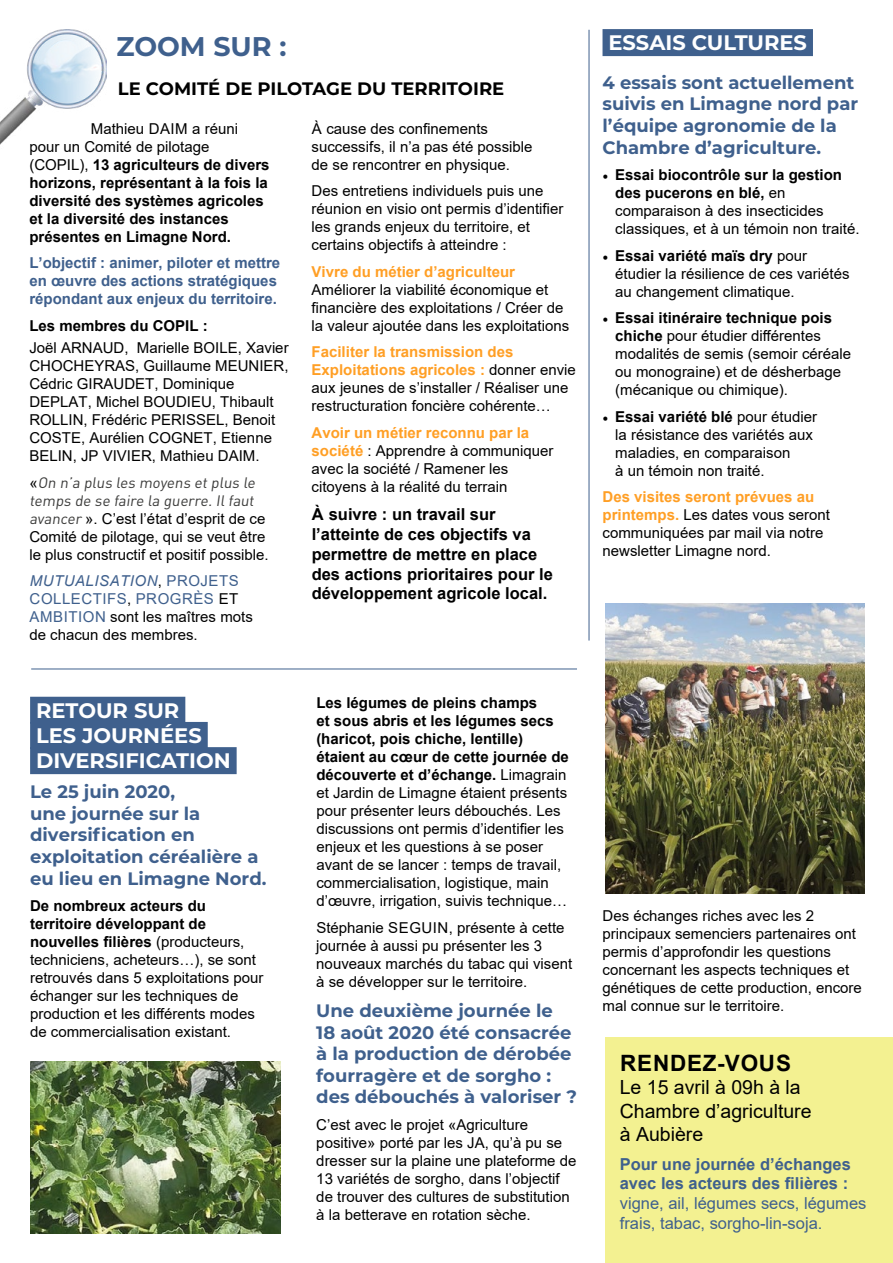
<style>
.page{position:relative;width:893px;height:1263px;background:#fff}
.page>*{position:absolute;margin:0;border:0;box-sizing:border-box;transform-origin:0 0}
.t1{font:700 27px "Montserrat";color:#3f608d}
.t2{font:700 22.5px "Arial";letter-spacing:.035em;color:#000}
.t3{font:700 21px/25.2px "Montserrat";color:#fff}
.t4{font:19.5px/23.4px "Arial";color:#000}
.t5{font:700 18px/21.6px "Montserrat";color:#3f608d}
.t6{font:700 18px "Montserrat";color:#000}
.t7{font:700 16.5px/19.8px "Arial";color:#000}
.t8{font:16.5px/19.8px "Arial";color:#3f608d}
.t9{font:700 16.5px/19.8px "Arial";color:#3f608d}
.t10{font:15px/18px "Arial";color:#000}
.t11{font:700 15px/18px "Arial";color:#000}
.t12{font:700 15px/18px "Arial";color:#3f608d}
.t13{font:15px/18px "DIN Pro";color:#3c3c3b}
.t14{font:700 15px "Arial";color:#ff9f25}
.s1{font-weight:400}
.s2{font-family:"Arial";color:#000}
.s3{font-family:"DIN Pro";color:#3c3c3b}
.s4{font-style:italic;color:#3f608d}
.s5{color:#3f608d}
.s6{font-weight:700;color:#ff9f25}
.s7{font-weight:700}
.s8{font-family:"Minion Pro";font-weight:700}
</style>
<div class="page">
<div style="left:602px;top:29px;width:211px;height:27px;background:#3f608d"></div>
<img style="left:0;top:30px;width:106px;height:115px">
<hr style="left:589px;top:30px;width:1px;height:610px;background:#3f608d">
<hr style="left:31px;top:669px;width:546px;height:1px;background:#3f608d">
<div style="left:30px;top:697px;width:155px;height:27px;background:#3f608d"></div>
<div style="left:30px;top:722px;width:178px;height:27px;background:#3f608d"></div>
<div style="left:30px;top:747px;width:207px;height:27px;background:#3f608d"></div>
<img style="left:606px;top:603px;width:258px;height:290px">
<img style="left:30px;top:1061px;width:251px;height:172px">
<div style="left:606px;top:1037px;width:287px;height:226px;background:#f3f191"></div>
<h1 class="t1" style="left:116px;top:27px;width:171px">ZOOM SUR :</h1>
<p class="t6" style="left:118px;top:75px;width:388px">LE COMITÉ DE PILOTAGE DU TERRITOIRE</p>
<p class="t11" style="left:29px;top:120px;width:242px;text-indent:62px"><span class="s1">Mathieu DAIM a réuni pour un Comité de pilotage (COPIL),</span> 13 agriculteurs de divers horizons, représentant à la fois la diversité des systèmes agricoles et la diversité des instances présentes en Limagne Nord.</p>
<p class="t12" style="left:29px;top:254px;width:252px">L’objectif : animer, piloter et mettre en œuvre des actions stratégiques répondant aux enjeux du territoire.</p>
<p class="t11" style="left:29px;top:317px;width:180px">Les membres du COPIL :</p>
<p class="t10" style="left:29px;top:339px;width:261px">Joël ARNAUD, Marielle BOILE, Xavier CHOCHEYRAS, Guillaume MEUNIER, Cédric GIRAUDET, Dominique DEPLAT, Michel BOUDIEU, Thibault ROLLIN, Frédéric PERISSEL, Benoit COSTE, Aurélien COGNET, Etienne BELIN, JP VIVIER, Mathieu DAIM.</p>
<p class="t13" style="left:29px;top:473px;width:230px"><span class="s2">«</span> On n’a plus les moyens et plus le temps de se faire la guerre. Il faut</p>
<p class="t10" style="left:29px;top:509px;width:241px"><span class="s3">avancer</span> ». C’est l’état d’esprit de ce<br>Comité de pilotage, qui se veut être le plus constructif et positif possible.</p>
<p class="t10" style="left:29px;top:572px;width:225px"><span class="s4">MUTUALISATION</span>, <span class="s5">PROJETS<br>COLLECTIFS</span>, <span class="s5">PROGRÈS</span> ET<br><span class="s5">AMBITION</span> sont les maîtres mots de chacun des membres.</p>
<p class="t10" style="left:312px;top:119px;width:222px">À cause des confinements successifs, il n’a pas été possible de se rencontrer en physique.</p>
<p class="t10" style="left:312px;top:182px;width:253px">Des entretiens individuels puis une réunion en visio ont permis d’identifier les grands enjeux du territoire, et certains objectifs à atteindre :</p>
<p class="t14" style="left:312px;top:261px;width:205px">Vivre du métier d’agriculteur</p>
<p class="t10" style="left:312px;top:280px;width:259px">Améliorer la viabilité économique et financière des exploitations / Créer de la valeur ajoutée dans les exploitations</p>
<p class="t10" style="left:312px;top:343px;width:266px"><span class="s6">Faciliter la transmission des Exploitations agricoles :</span> donner envie aux jeunes de s’installer / Réaliser une restructuration foncière cohérente…</p>
<p class="t10" style="left:312px;top:423px;width:243px"><span class="s6">Avoir un métier reconnu par la société</span> : Apprendre à communiquer avec la société / Ramener les citoyens à la réalité du terrain</p>
<p class="t7" style="left:312px;top:505px;width:243px">À suivre : un travail sur l’atteinte de ces objectifs va permettre de mettre en place des actions prioritaires pour le développement agricole local.</p>
<h3 class="t3" style="left:36px;top:697px;width:196px">RETOUR SUR<br>LES JOURNÉES<br>DIVERSIFICATION</h3>
<p class="t5" style="left:30px;top:780px;width:238px">Le 25 juin 2020,<br>une journée sur la diversification en exploitation céréalière a eu lieu en Limagne Nord.</p>
<p class="t10" style="left:30px;top:897px;width:235px"><span class="s7">De nombreux acteurs du territoire développant de nouvelles filières</span> (producteurs, techniciens, acheteurs…), se sont retrouvés dans 5 exploitations pour échanger sur les techniques de production et les différents modes de commercialisation existant.</p>
<p class="t10" style="left:316px;top:694px;width:254px"><span class="s7">Les légumes de pleins champs<br>et sous abris et les légumes secs (haricot, pois chiche, lentille) étaient au cœur de cette journée de découverte et d’échange.</span> Limagrain et Jardin de Limagne étaient présents pour présenter leurs débouchés. Les discussions ont permis d’identifier les enjeux et les questions à se poser avant de se lancer : temps de travail, commercialisation, logistique, main d’œuvre, irrigation, suivis technique…</p>
<p class="t10" style="left:316px;top:918px;width:257px">Stéphanie SEGUIN, présente à cette journée à aussi pu présenter les 3 nouveaux marchés du tabac qui visent à se développer sur le territoire.</p>
<p class="t5" style="left:316px;top:999px;width:262px">Une deuxième journée le<br>18 août 2020 été consacrée à la production de dérobée fourragère et de sorgho : des débouchés à valoriser ?</p>
<p class="t10" style="left:316px;top:1115px;width:262px">C’est avec le projet «Agriculture positive» porté par les JA, qu’à pu se dresser sur la plaine une plateforme de 13 variétés de sorgho, dans l’objectif de trouver des cultures de substitution à la betterave en rotation sèche.</p>
<h3 class="t3" style="left:608px;top:29px;width:200px">ESSAIS CULTURES</h3>
<p class="t5" style="left:602px;top:71px;width:257px">4 essais sont actuellement suivis en Limagne nord par l’équipe agronomie de la<br>Chambre d’agriculture.</p>
<p class="t10" style="left:615px;top:166px;width:246px;text-indent:-13px"><span class="s8">•</span> <span class="s7">Essai biocontrôle sur la gestion des pucerons en blé,</span> en comparaison à des insecticides classiques, et à un témoin non traité.</p>
<p class="t10" style="left:615px;top:246px;width:236px;text-indent:-13px"><span class="s8">•</span> <span class="s7">Essai variété maïs dry</span> pour étudier la résilience de ces variétés au changement climatique.</p>
<p class="t10" style="left:615px;top:309px;width:237px;text-indent:-13px"><span class="s8">•</span> <span class="s7">Essai itinéraire technique pois chiche</span> pour étudier différentes modalités de semis (semoir céréale ou monograine) et de désherbage (mécanique ou chimique).</p>
<p class="t10" style="left:615px;top:407px;width:203px;text-indent:-13px"><span class="s8">•</span> <span class="s7">Essai variété blé</span> pour étudier la résistance des variétés aux maladies, en comparaison<br>à un témoin non traité.</p>
<p class="t10" style="left:602px;top:488px;width:229px"><span class="s6">Des visites seront prévues au printemps.</span> Les dates vous seront communiquées par mail via notre newsletter Limagne nord.</p>
<p class="t10" style="left:602px;top:906px;width:261px">Des échanges riches avec les 2 principaux semenciers partenaires ont permis d’approfondir les questions concernant les aspects techniques et génétiques de cette production, encore mal connue sur le territoire.</p>
<h2 class="t2" style="left:620px;top:1047px;width:172px">RENDEZ-VOUS</h2>
<h3 class="t4" style="left:620px;top:1076px;width:193px">Le 15 avril à 09h à la<br>Chambre d’agriculture à Aubière</h3>
<p class="t9" style="left:620px;top:1154px;width:233px">Pour une journée d’échanges avec les acteurs des filières :</p>
<p class="t8" style="left:620px;top:1193px;width:248px">vigne, ail, légumes secs, légumes frais, tabac, sorgho-lin-soja.</p>
</div>
